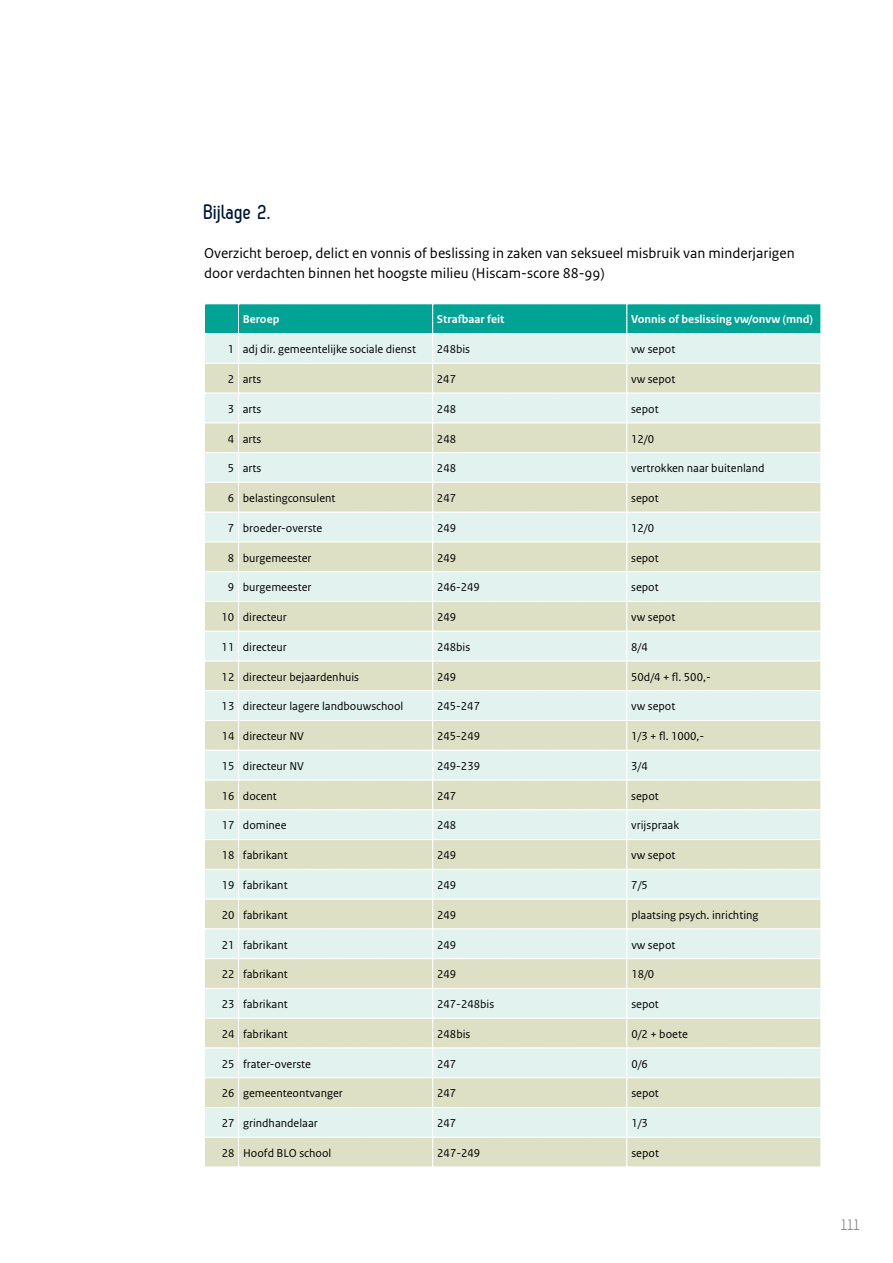
<style>
.page{position:relative;width:893px;height:1263px;background:#fff}
.page>*{position:absolute;margin:0;border:0;box-sizing:border-box;transform-origin:0 0}
.t1{font:700 21px "Zag";color:#001738}
.t2{font:15px/19.5px "Rijksoverheid Sans Text";color:#000}
.t3{font:15px "Melbourne";color:#808285}
.t4{font:12px "Rijksoverheid Sans Text";color:#000}
.t5{font:700 12px "Rijksoverheid Sans Text";color:#fff}
</style>
<div class="page">
<svg style="left:205px;top:303px;width:616px;height:864px;background:#d9e7d9"></svg>
<h1 class="t1" style="left:204px;top:201px;width:68px">Bijlage 2.</h1>
<p class="t2" style="left:204px;top:244px;width:592px">Overzicht beroep, delict en vonnis of beslissing in zaken van seksueel misbruik van minderjarigen door verdachten binnen het hoogste milieu (Hiscam-score 88-99)</p>
<p class="t5" style="left:243px;top:313px;width:38px">Beroep</p>
<p class="t5" style="left:437px;top:313px;width:69px">Strafbaar feit</p>
<p class="t5" style="left:631px;top:313px;width:183px">Vonnis of beslissing vw/onvw (mnd)</p>
<p class="t4" style="left:228px;top:342px;width:190px">1 adj dir. gemeentelijke sociale dienst</p>
<p class="t4" style="left:437px;top:342px;width:35px">248bis</p>
<p class="t4" style="left:631px;top:342px;width:46px">vw sepot</p>
<p class="t4" style="left:228px;top:372px;width:35px">2 arts</p>
<p class="t4" style="left:437px;top:372px;width:21px">247</p>
<p class="t4" style="left:631px;top:372px;width:46px">vw sepot</p>
<p class="t4" style="left:228px;top:402px;width:35px">3 arts</p>
<p class="t4" style="left:437px;top:402px;width:21px">248</p>
<p class="t4" style="left:631px;top:402px;width:29px">sepot</p>
<p class="t4" style="left:228px;top:432px;width:35px">4 arts</p>
<p class="t4" style="left:437px;top:432px;width:21px">248</p>
<p class="t4" style="left:631px;top:432px;width:24px">12/0</p>
<p class="t4" style="left:228px;top:461px;width:35px">5 arts</p>
<p class="t4" style="left:437px;top:461px;width:21px">248</p>
<p class="t4" style="left:631px;top:461px;width:135px">vertrokken naar buitenland</p>
<p class="t4" style="left:228px;top:491px;width:109px">6 belastingconsulent</p>
<p class="t4" style="left:437px;top:491px;width:21px">247</p>
<p class="t4" style="left:631px;top:491px;width:29px">sepot</p>
<p class="t4" style="left:228px;top:521px;width:96px">7 broeder-overste</p>
<p class="t4" style="left:437px;top:521px;width:21px">249</p>
<p class="t4" style="left:631px;top:521px;width:24px">12/0</p>
<p class="t4" style="left:228px;top:551px;width:85px">8 burgemeester</p>
<p class="t4" style="left:437px;top:551px;width:21px">249</p>
<p class="t4" style="left:631px;top:551px;width:29px">sepot</p>
<p class="t4" style="left:228px;top:581px;width:85px">9 burgemeester</p>
<p class="t4" style="left:437px;top:581px;width:44px">246-249</p>
<p class="t4" style="left:631px;top:581px;width:29px">sepot</p>
<p class="t4" style="left:222px;top:610px;width:67px">10 directeur</p>
<p class="t4" style="left:437px;top:610px;width:21px">249</p>
<p class="t4" style="left:631px;top:610px;width:46px">vw sepot</p>
<p class="t4" style="left:222px;top:640px;width:67px">11 directeur</p>
<p class="t4" style="left:437px;top:640px;width:35px">248bis</p>
<p class="t4" style="left:631px;top:640px;width:18px">8/4</p>
<p class="t4" style="left:222px;top:670px;width:139px">12 directeur bejaardenhuis</p>
<p class="t4" style="left:437px;top:670px;width:21px">249</p>
<p class="t4" style="left:631px;top:670px;width:81px">50d/4 + fl. 500,-</p>
<p class="t4" style="left:222px;top:700px;width:183px">13 directeur lagere landbouwschool</p>
<p class="t4" style="left:437px;top:700px;width:44px">245-247</p>
<p class="t4" style="left:631px;top:700px;width:46px">vw sepot</p>
<p class="t4" style="left:222px;top:729px;width:84px">14 directeur NV</p>
<p class="t4" style="left:437px;top:729px;width:44px">245-249</p>
<p class="t4" style="left:631px;top:729px;width:75px">1/3 + fl. 1000,-</p>
<p class="t4" style="left:222px;top:759px;width:84px">15 directeur NV</p>
<p class="t4" style="left:437px;top:759px;width:44px">249-239</p>
<p class="t4" style="left:631px;top:759px;width:18px">3/4</p>
<p class="t4" style="left:222px;top:789px;width:57px">16 docent</p>
<p class="t4" style="left:437px;top:789px;width:21px">247</p>
<p class="t4" style="left:631px;top:789px;width:29px">sepot</p>
<p class="t4" style="left:222px;top:819px;width:66px">17 dominee</p>
<p class="t4" style="left:437px;top:819px;width:21px">248</p>
<p class="t4" style="left:631px;top:819px;width:49px">vrijspraak</p>
<p class="t4" style="left:222px;top:848px;width:67px">18 fabrikant</p>
<p class="t4" style="left:437px;top:848px;width:21px">249</p>
<p class="t4" style="left:631px;top:848px;width:46px">vw sepot</p>
<p class="t4" style="left:222px;top:878px;width:67px">19 fabrikant</p>
<p class="t4" style="left:437px;top:878px;width:21px">249</p>
<p class="t4" style="left:631px;top:878px;width:18px">7/5</p>
<p class="t4" style="left:222px;top:908px;width:67px">20 fabrikant</p>
<p class="t4" style="left:437px;top:908px;width:21px">249</p>
<p class="t4" style="left:631px;top:908px;width:129px">plaatsing psych. inrichting</p>
<p class="t4" style="left:222px;top:938px;width:67px">21 fabrikant</p>
<p class="t4" style="left:437px;top:938px;width:21px">249</p>
<p class="t4" style="left:631px;top:938px;width:46px">vw sepot</p>
<p class="t4" style="left:222px;top:967px;width:67px">22 fabrikant</p>
<p class="t4" style="left:437px;top:967px;width:21px">249</p>
<p class="t4" style="left:631px;top:967px;width:24px">18/0</p>
<p class="t4" style="left:222px;top:997px;width:67px">23 fabrikant</p>
<p class="t4" style="left:437px;top:997px;width:59px">247-248bis</p>
<p class="t4" style="left:631px;top:997px;width:29px">sepot</p>
<p class="t4" style="left:222px;top:1027px;width:67px">24 fabrikant</p>
<p class="t4" style="left:437px;top:1027px;width:35px">248bis</p>
<p class="t4" style="left:631px;top:1027px;width:58px">0/2 + boete</p>
<p class="t4" style="left:222px;top:1057px;width:91px">25 frater-overste</p>
<p class="t4" style="left:437px;top:1057px;width:21px">247</p>
<p class="t4" style="left:631px;top:1057px;width:18px">0/6</p>
<p class="t4" style="left:222px;top:1086px;width:123px">26 gemeenteontvanger</p>
<p class="t4" style="left:437px;top:1086px;width:21px">247</p>
<p class="t4" style="left:631px;top:1086px;width:29px">sepot</p>
<p class="t4" style="left:222px;top:1116px;width:98px">27 grindhandelaar</p>
<p class="t4" style="left:437px;top:1116px;width:21px">247</p>
<p class="t4" style="left:631px;top:1116px;width:18px">1/3</p>
<p class="t4" style="left:222px;top:1146px;width:111px">28 Hoofd BLO school</p>
<p class="t4" style="left:437px;top:1146px;width:44px">247-249</p>
<p class="t4" style="left:631px;top:1146px;width:29px">sepot</p>
<p class="t3" style="left:841px;top:1217px;width:20px">111</p>
</div>
